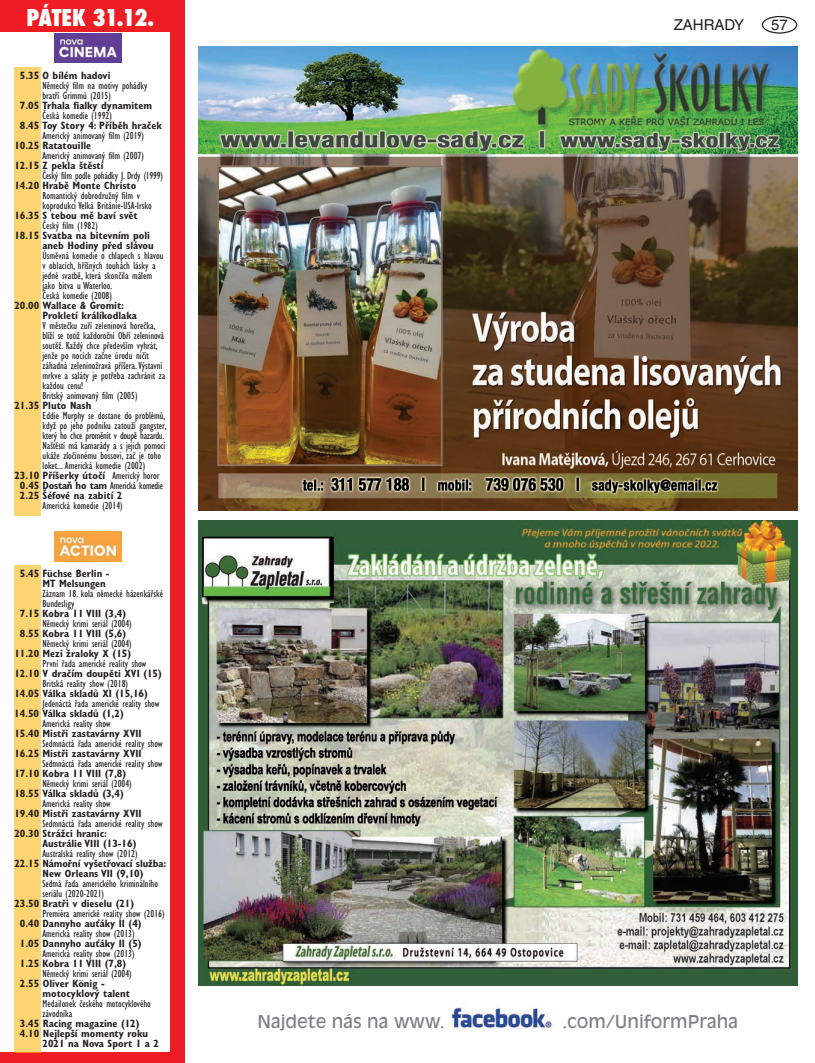
<style>
.page{position:relative;width:815px;height:1063px;background:#fff}
.page>*{position:absolute;margin:0;border:0;box-sizing:border-box;transform-origin:0 0}
.t1{font:800 condensed 22.5px "Futura";letter-spacing:-.02em;color:#fff}
.t2{font:17.5px "Antique Olive CE";color:#808285}
.t3{font:15px "Helvetica CE";color:#231f20}
.t4{font:condensed 10.62px/10px "Gill Sans CE";color:#231f20}
.t5{font:700 condensed 10.62px/10px "Gill Sans CE";color:#231f20}
.t6{font:condensed 10.62px "Gill Sans CE";letter-spacing:-.02em;color:#231f20}
.t7{font:condensed 10.62px "Gill Sans CE";letter-spacing:-.025em;color:#231f20}
.t8{font:700 condensed 10.62px "Gill Sans CE";letter-spacing:-.02em;color:#231f20}
.s1{font-weight:400}
</style>
<div class="page">
<div style="left:762px;top:16px;width:35px;height:18px;border:1px solid #231f20;border-radius:50%"></div>
<img style="left:451px;top:1007px;width:103px;height:23px">
<img style="left:198px;top:46px;width:599px;height:464px">
<img style="left:198px;top:521px;width:599px;height:464px">
<div style="left:0;top:0;width:184px;height:32px;background:#ee1d23"></div>
<img style="left:54px;top:34px;width:67px;height:29px">
<div style="left:170px;top:0;width:14px;height:1063px;background:#ee1d23"></div>
<div style="left:0;top:1052px;width:174px;height:11px;background:#ee1d23"></div>
<div style="left:14px;top:67px;width:27px;height:449px;background:#fdd472"></div>
<img style="left:54px;top:532px;width:67px;height:29px">
<div style="left:14px;top:565px;width:27px;height:487px;background:#fdd472"></div>
<h1 class="t1" style="left:26px;top:2px;width:129px">PÁTEK 31.12.</h1>
<p class="t5" style="left:20px;top:71px;width:92px">5.35 O bílém hadovi</p>
<p class="t4" style="left:43px;top:81px;width:107px">Německý film na motivy pohádky bratří Grimmů (2015)</p>
<p class="t5" style="left:20px;top:101px;width:134px">7.05 Trhala fialky dynamitem</p>
<p class="t4" style="left:43px;top:111px;width:71px">Česká komedie (1992)</p>
<p class="t5" style="left:20px;top:121px;width:144px">8.45 Toy Story 4: Příběh hraček</p>
<p class="t4" style="left:43px;top:131px;width:103px">Americký animovaný film (2019)</p>
<p class="t5" style="left:14px;top:141px;width:78px">10.25 Ratatouille</p>
<p class="t4" style="left:43px;top:151px;width:103px">Americký animovaný film (2007)</p>
<p class="t5" style="left:14px;top:161px;width:91px">12.15 Z pekla štěstí</p>
<p class="t6" style="left:43px;top:169px;width:122px">Český film podle pohádky J. Drdy (1999)</p>
<p class="t5" style="left:14px;top:181px;width:124px">14.20 Hrabě Monte Christo</p>
<p class="t4" style="left:43px;top:191px;width:111px">Romantický dobrodružný film v koprodukci Velká Británie-USA-Irsko</p>
<p class="t5" style="left:14px;top:211px;width:125px">16.35 S tebou mě baví svět</p>
<p class="t4" style="left:43px;top:221px;width:57px">Český film (1982)</p>
<p class="t5" style="left:43px;top:231px;width:113px;text-indent:-28px">18.15 Svatba na bitevním poli aneb Hodiny před slávou</p>
<p class="t4" style="left:43px;top:251px;width:123px">Úsměvná komedie o chlapech s hlavou v oblacích, hříšných touhách lásky a jedné svatbě, která skončila málem jako bitva u Waterloo.<br>Česká komedie (2008)</p>
<p class="t5" style="left:43px;top:301px;width:96px;text-indent:-28px">20.00 Wallace &amp; Gromit:<br>Prokletí králíkodlaka</p>
<p class="t4" style="left:43px;top:321px;width:124px">V městečku zuří zeleninová horečka, blíží se totiž každoroční Obří zeleninová soutěž. Každý chce především vyhrát, jenže po nocích začne úrodu ničit záhadná zeleninožravá příšera.Výstavní mrkve a saláty je potřeba zachránit za každou cenu!<br>Britský animovaný film (2005)</p>
<p class="t5" style="left:14px;top:401px;width:79px">21.35 Pluto Nash</p>
<p class="t4" style="left:43px;top:411px;width:124px">Eddie Murphy se dostane do problémů,</p>
<p class="t4" style="left:43px;top:421px;width:126px">když po jeho podniku zatouží gangster,</p>
<p class="t7" style="left:43px;top:429px;width:123px">který ho chce proměnit v doupě hazardu.</p>
<p class="t4" style="left:43px;top:441px;width:124px">Naštěstí má kamarády a s jejich pomocí</p>
<p class="t4" style="left:43px;top:451px;width:120px">ukáže zločinnému bossovi, zač je toho</p>
<p class="t4" style="left:43px;top:461px;width:104px">loket... Americká komedie (2002)</p>
<p class="t5" style="left:14px;top:471px;width:147px">23.10 Příšerky útočí <span class="s1">Americký horor</span></p>
<p class="t8" style="left:20px;top:479px;width:145px">0.45 Dostaň ho tam <span class="s1">Americká komedie</span></p>
<p class="t5" style="left:20px;top:491px;width:104px">2.25 Šéfové na zabití 2</p>
<p class="t4" style="left:43px;top:501px;width:82px">Americká komedie (2014)</p>
<p class="t5" style="left:43px;top:568px;width:69px;text-indent:-23px">5.45 Füchse Berlin -<br>MT Melsungen</p>
<p class="t4" style="left:43px;top:588px;width:122px">Záznam 18. kola německé házenkářské<br>Bundesligy</p>
<p class="t5" style="left:20px;top:608px;width:108px">7.15 Kobra 11 VIII (3,4)</p>
<p class="t4" style="left:43px;top:618px;width:91px">Německý krimi seriál (2004)</p>
<p class="t5" style="left:20px;top:628px;width:108px">8.55 Kobra 11 VIII (5,6)</p>
<p class="t4" style="left:43px;top:638px;width:91px">Německý krimi seriál (2004)</p>
<p class="t5" style="left:14px;top:648px;width:118px">11.20 Mezi žraloky X (15)</p>
<p class="t4" style="left:43px;top:658px;width:105px">První řada americké reality show</p>
<p class="t5" style="left:14px;top:668px;width:149px">12.10 V dračím doupěti XVI (15)</p>
<p class="t4" style="left:43px;top:678px;width:87px">Britská reality show (2018)</p>
<p class="t5" style="left:14px;top:688px;width:135px">14.05 Válka skladů XI (15,16)</p>
<p class="t4" style="left:43px;top:698px;width:118px">Jedenáctá řada americké reality show</p>
<p class="t5" style="left:14px;top:708px;width:111px">14.50 Válka skladů (1,2)</p>
<p class="t4" style="left:43px;top:718px;width:70px">Americká reality show</p>
<p class="t5" style="left:14px;top:728px;width:129px">15.40 Mistři zastavárny XVII</p>
<p class="t4" style="left:43px;top:738px;width:122px">Sedmnáctá řada americké reality show</p>
<p class="t5" style="left:14px;top:748px;width:129px">16.25 Mistři zastavárny XVII</p>
<p class="t4" style="left:43px;top:758px;width:122px">Sedmnáctá řada americké reality show</p>
<p class="t5" style="left:14px;top:768px;width:113px">17.10 Kobra 11 VIII (7,8)</p>
<p class="t4" style="left:43px;top:778px;width:91px">Německý krimi seriál (2004)</p>
<p class="t5" style="left:14px;top:788px;width:111px">18.55 Válka skladů (3,4)</p>
<p class="t4" style="left:43px;top:798px;width:70px">Americká reality show</p>
<p class="t5" style="left:14px;top:808px;width:129px">19.40 Mistři zastavárny XVII</p>
<p class="t4" style="left:43px;top:818px;width:122px">Sedmnáctá řada americké reality show</p>
<p class="t5" style="left:43px;top:828px;width:95px;text-indent:-28px">20.30 Strážci hranic:<br>Austrálie VIII (13-16)</p>
<p class="t4" style="left:43px;top:848px;width:97px">Australská reality show (2012)</p>
<p class="t5" style="left:14px;top:858px;width:154px;text-align:center">22.15 Námořní vyšetřovací služba:<br>New Orleans VII (9,10)</p>
<p class="t4" style="left:43px;top:878px;width:117px">Sedmá řada amerického kriminálního seriálu (2020-2021)</p>
<p class="t5" style="left:14px;top:898px;width:121px">23.50 Bratři v dieselu (21)</p>
<p class="t4" style="left:43px;top:908px;width:123px">Premiéra americké reality show (2016)</p>
<p class="t5" style="left:20px;top:918px;width:123px">0.40 Dannyho auťáky II (4)</p>
<p class="t4" style="left:43px;top:928px;width:94px">Americká reality show (2013)</p>
<p class="t5" style="left:20px;top:938px;width:123px">1.05 Dannyho auťáky II (5)</p>
<p class="t4" style="left:43px;top:948px;width:94px">Americká reality show (2013)</p>
<p class="t5" style="left:20px;top:958px;width:108px">1.25 Kobra 11 VIII (7,8)</p>
<p class="t4" style="left:43px;top:968px;width:91px">Německý krimi seriál (2004)</p>
<p class="t5" style="left:43px;top:978px;width:89px;text-indent:-23px">2.55 Oliver König - motocyklový talent</p>
<p class="t4" style="left:43px;top:998px;width:110px">Medailonek českého motocyklového závodníka</p>
<p class="t5" style="left:20px;top:1018px;width:121px">3.45 Racing magazine (12)</p>
<p class="t5" style="left:20px;top:1028px;width:130px">4.10 Nejlepší momenty roku</p>
<p class="t5" style="left:43px;top:1038px;width:118px">2021 na Nova Sport 1 a 2</p>
<h3 class="t3" style="left:674px;top:16px;width:72px">ZAHRADY</h3>
<h3 class="t3" style="left:771px;top:16px;width:18px">57</h3>
<h2 class="t2" style="left:257px;top:1012px;width:189px">Najdete nás na www.</h2>
<h2 class="t2" style="left:562px;top:1012px;width:177px">.com/UniformPraha</h2>
</div>
